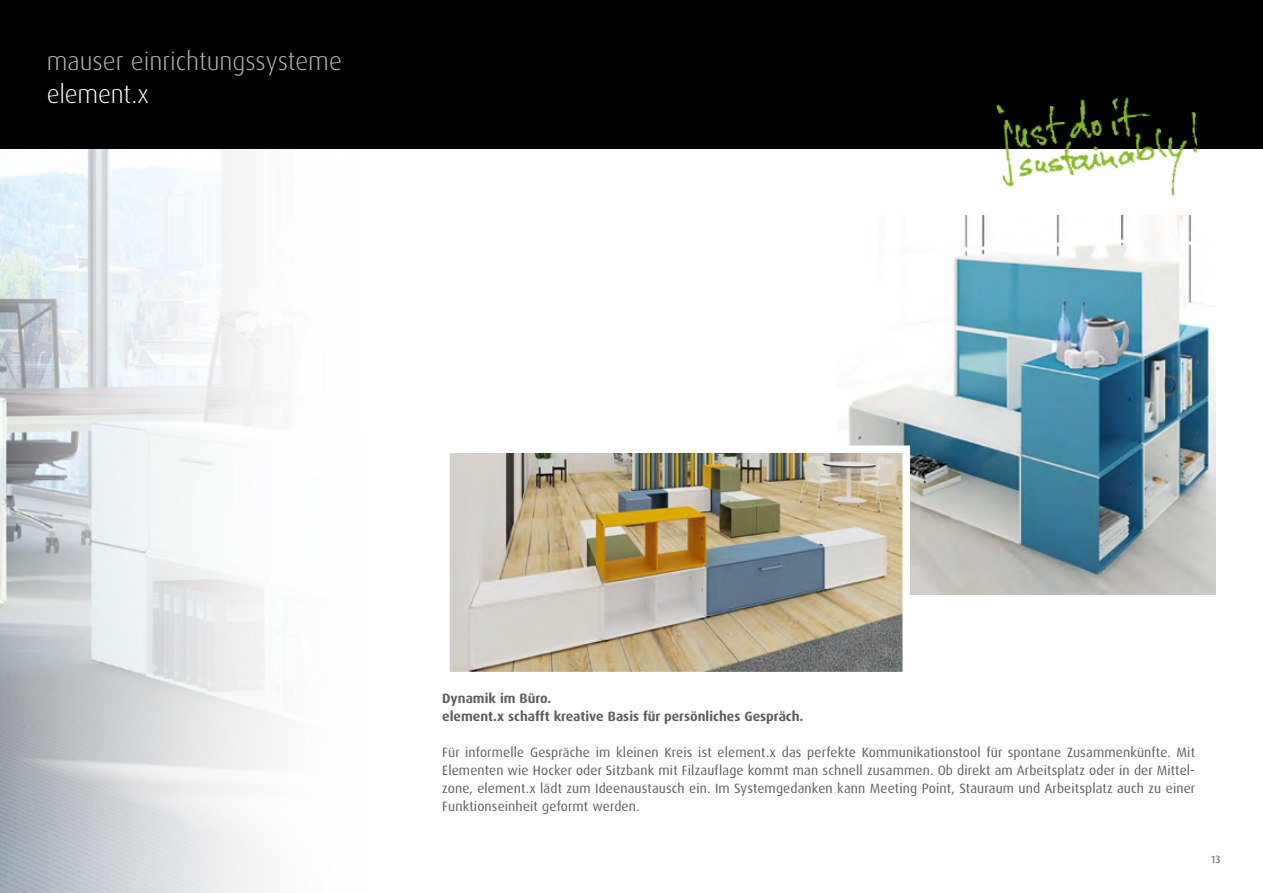
<style>
.page{position:relative;width:1263px;height:893px;background:#fff}
.page>*{position:absolute;margin:0;border:0;box-sizing:border-box;transform-origin:0 0}
.t1{font:300 25.5px "Dax OT";color:#b6b7b8}
.t2{font:300 25.5px "Dax OT";letter-spacing:-.01em;color:#fff}
.t3{font:13.5px/18px "Dax OT";letter-spacing:.01em;color:#5e5e5d;text-align:justify}
.t4{font:700 13.5px/18px "Dax OT";color:#5e5e5d}
.t5{font:10.5px "Dax OT";color:#5e5e5d}
</style>
<div class="page">
<svg style="left:0;top:149px;width:283px;height:744px"></svg>
<div style="left:0;top:0;width:1263px;height:149px;background:#000"></div>
<img style="left:996px;top:96px;width:202px;height:120px">
<img style="left:839px;top:216px;width:376px;height:378px">
<img style="left:451px;top:454px;width:450px;height:216px">
<div style="left:442px;top:445px;width:468px;height:234px;border:8px solid #fff"></div>
<h1 class="t1" style="left:47px;top:45px;width:297px">mauser einrichtungssysteme</h1>
<h1 class="t2" style="left:47px;top:78px;width:104px">element.x</h1>
<p class="t4" style="left:442px;top:690px;width:363px">Dynamik im Büro.<br>element.x schafft kreative Basis für persönliches Gespräch.</p>
<p class="t3" style="left:442px;top:744px;width:754px">Für informelle Gespräche im kleinen Kreis ist element.x das perfekte Kommunikationstool für spontane Zusammenkünfte. Mit Elementen wie Hocker oder Sitzbank mit Filzauflage kommt man schnell zusammen. Ob direkt am Arbeitsplatz oder in der Mittel&shy;zone, element.x lädt zum Ideenaustausch ein. Im Systemgedanken kann Meeting Point, Stauraum und Arbeitsplatz auch zu einer Funktionseinheit geformt werden.</p>
<p class="t5" style="left:1211px;top:853px;width:11px">13</p>
</div>
